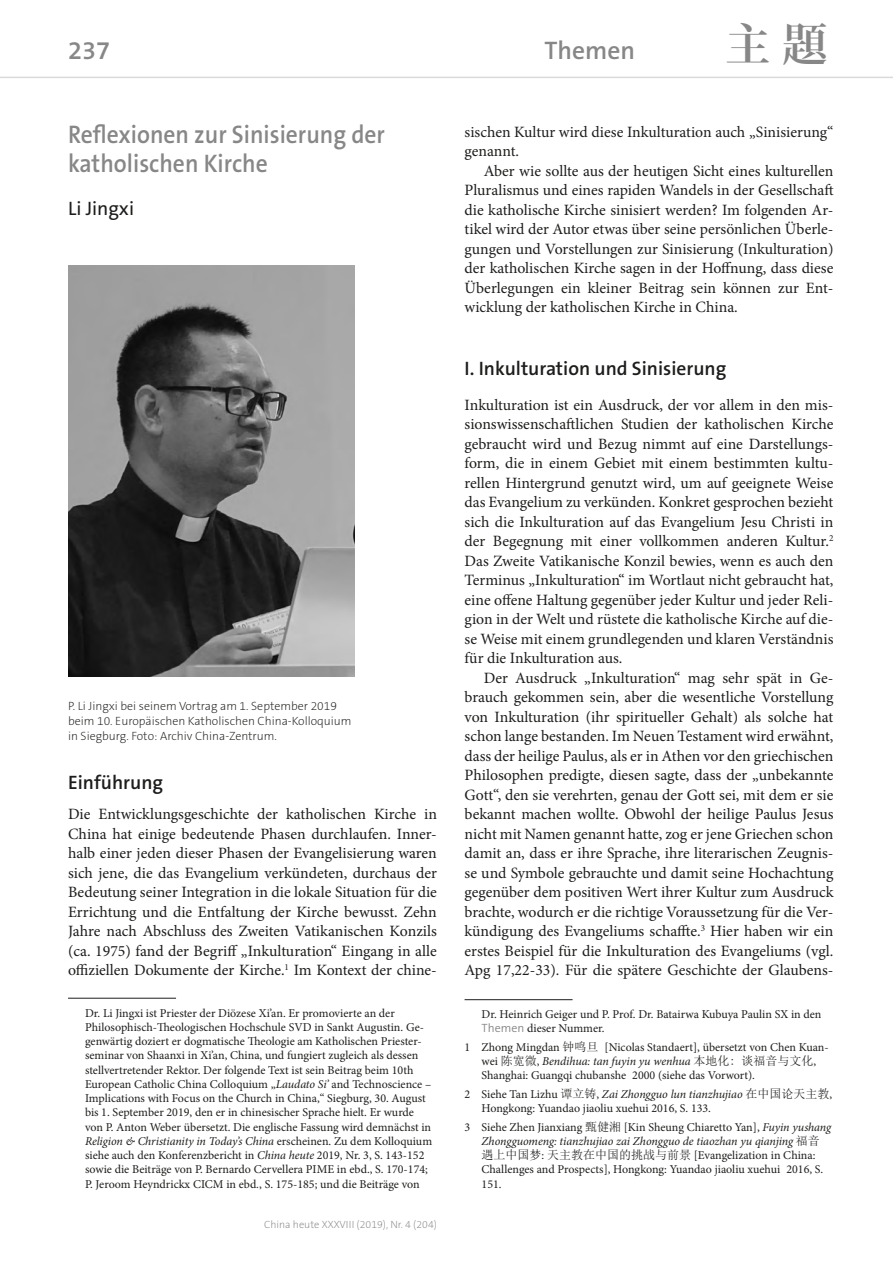
<style>
.page{position:relative;width:893px;height:1263px;background:#fff}
.page>*{position:absolute;margin:0;border:0;box-sizing:border-box;transform-origin:0 0}
.t1{font:700 45px "Koz Min Pr 6 N";color:#878787}
.Überschrift_1{font:600 25.5px/28.5px "The Sans B6";color:#878787;scale:.93 1}
.Überschrift_1-2{font:600 25.5px "The Sans B6";color:#878787}
.Überschrift_2{font:600 19.5px "The Sans B6";color:#1d1d1b}
.Autor_Textanfang{font:19.5px "The Sans B5 Plain";color:#1d1d1b}
.Grundtext_mit_Einzug{font:15.75px/19.5px "Minion Pro";color:#1d1d1b;text-align:justify}
.Grundtext_ohne_Einzu{font:15.75px/19.5px "Minion Pro";color:#1d1d1b;text-align:justify}
.Fußnoten{font:12px/14.2px "Minion Pro";color:#1d1d1b}
.Bildunterschrift{font:200 12px/15px "The Sans B2";color:#1d1d1b}
.t2{font:200 10.5px "The Sans B2";color:#878787}
.s1{font-style:italic}
.s2{font-family:"The Sans B4";font-weight:300;color:#878787}
.s3{font-family:"Sim Sun"}
</style>
<div class="page">
<hr style="left:0;top:77px;width:893px;height:1px;background:#dadada">
<img style="left:69px;top:265px;width:285px;height:411px">
<hr style="left:68px;top:998px;width:108px;height:1px;background:#1d1d1b">
<hr style="left:465px;top:999px;width:108px;height:1px;background:#1d1d1b">
<h2 class="Überschrift_1-2" style="left:68px;top:37px;width:44px">237</h2>
<h2 class="Überschrift_1-2" style="left:544px;top:37px;width:92px">Themen</h2>
<h1 class="t1" style="left:725px;top:19px;width:104px">主 題</h1>
<p class="Überschrift_1" style="left:68px;top:121px;width:342px">Reflexionen zur Sinisierung der katholischen Kirche</p>
<p class="Autor_Textanfang" style="left:68px;top:198px;width:68px">Li Jingxi</p>
<p class="Bildunterschrift" style="left:68px;top:699px;width:285px">P. Li Jingxi bei seinem Vortrag am 1. September 2019 beim 10. Europäischen Katholischen China-Kolloquium in Siegburg. Foto: Archiv China-Zentrum.</p>
<p class="Überschrift_2" style="left:68px;top:772px;width:97px">Einführung</p>
<p class="Grundtext_ohne_Einzu" style="left:68px;top:804px;width:370px">Die Entwicklungsgeschichte der katholischen Kirche in China hat einige bedeutende Phasen durchlaufen. Inner&shy;halb einer jeden dieser Phasen der Evangelisierung waren sich jene, die das Evangelium verkündeten, durchaus der Bedeutung seiner Integration in die lokale Situation für die Errichtung und die Entfaltung der Kirche bewusst. Zehn Jahre nach Abschluss des Zweiten Vatikanischen Konzils (ca. 1975) fand der Begriff „Inkulturation“ Eingang in alle offiziellen Dokumente der Kirche.<sup>1</sup> Im Kontext der chine-</p>
<p class="Fußnoten" style="left:85px;top:1006px;width:349px">Dr. Li Jingxi ist Priester der Diözese Xi’an. Er promovierte an der Philosophisch-Theologischen Hochschule SVD in Sankt Augustin. Ge&shy;genwärtig doziert er dogmatische Theologie am Katholischen Priester&shy;seminar von Shaanxi in Xi’an, China, und fungiert zugleich als dessen stellvertretender Rektor. Der folgende Text ist sein Beitrag beim 10th European Catholic China Colloquium „<span class="s1">Laudato Si’</span> and Technoscience – Implications with Focus on the Church in China,“ Siegburg, 30. August bis 1. September 2019, den er in chinesischer Sprache hielt. Er wurde von P. Anton Weber übersetzt. Die englische Fassung wird demnächst in <span class="s1">Religion &amp; Christianity in Today’s China</span> erscheinen. Zu dem Kolloquium siehe auch den Konferenzbericht in <span class="s1">China heute</span> 2019, Nr. 3, S. 143-152 sowie die Beiträge von P. Bernardo Cervellera PIME in ebd., S. 170-174; P. Jeroom Heyndrickx CICM in ebd<span class="s1">.</span>, S. 175-185; und die Beiträge von</p>
<p class="t2" style="left:264px;top:1218px;width:174px">China heute XXXVIII (2019), Nr. 4 (204)</p>
<p class="Grundtext_ohne_Einzu" style="left:465px;top:122px;width:370px">sischen Kultur wird diese Inkulturation auch „Sinisierung“ genannt.</p>
<p class="Grundtext_mit_Einzug" style="left:465px;top:161px;width:370px;text-indent:19px">Aber wie sollte aus der heutigen Sicht eines kulturellen Pluralismus und eines rapiden Wandels in der Gesellschaft die katholische Kirche sinisiert werden? Im folgenden Ar&shy;tikel wird der Autor etwas über seine persönlichen Überle&shy;gungen und Vorstellungen zur Sinisierung (Inkulturation) der katholischen Kirche sagen in der Hoffnung, dass diese Überlegungen ein kleiner Beitrag sein können zur Ent&shy;wicklung der katholischen Kirche in China.</p>
<p class="Überschrift_2" style="left:465px;top:358px;width:263px">I. Inkulturation und Sinisierung</p>
<p class="Grundtext_ohne_Einzu" style="left:465px;top:395px;width:370px">Inkulturation ist ein Ausdruck, der vor allem in den mis&shy;sionswissenschaftlichen Studien der katholischen Kirche gebraucht wird und Bezug nimmt auf eine Darstellungs&shy;form, die in einem Gebiet mit einem bestimmten kultu&shy;rellen Hintergrund genutzt wird, um auf geeignete Weise das Evangelium zu verkünden. Konkret gesprochen bezieht sich die Inkulturation auf das Evangelium Jesu Christi in der Begegnung mit einer vollkommen anderen Kultur.<sup>2<br></sup>Das Zweite Vatikanische Konzil bewies, wenn es auch den Terminus „Inkulturation“ im Wortlaut nicht gebraucht hat, eine offene Haltung gegenüber jeder Kultur und jeder Reli&shy;gion in der Welt und rüstete die katholische Kirche auf die&shy;se Weise mit einem grundlegenden und klaren Verständnis für die Inkulturation aus.</p>
<p class="Grundtext_mit_Einzug" style="left:465px;top:668px;width:370px;text-indent:19px">Der Ausdruck „Inkulturation“ mag sehr spät in Ge&shy;brauch gekommen sein, aber die wesentliche Vorstellung von Inkulturation (ihr spiritueller Gehalt) als solche hat schon lange bestanden. Im Neuen Testament wird erwähnt, dass der heilige Paulus, als er in Athen vor den griechischen Philosophen predigte, diesen sagte, dass der „unbekannte Gott“, den sie verehrten, genau der Gott sei, mit dem er sie bekannt machen wollte. Obwohl der heilige Paulus Jesus nicht mit Namen genannt hatte, zog er jene Griechen schon damit an, dass er ihre Sprache, ihre literarischen Zeugnis&shy;se und Symbole gebrauchte und damit seine Hochachtung gegenüber dem positiven Wert ihrer Kultur zum Ausdruck brachte, wodurch er die richtige Voraussetzung für die Ver&shy;kündigung des Evangeliums schaffte.<sup>3</sup> Hier haben wir ein erstes Beispiel für die Inkulturation des Evangeliums (vgl.<br>Apg 17,22-33). Für die spätere Geschichte der Glaubens-</p>
<p class="Fußnoten" style="left:482px;top:1007px;width:341px">Dr. Heinrich Geiger und P. Prof. Dr. Batairwa Kubuya Paulin SX in den<br><span class="s2">Themen</span> dieser Nummer.</p>
<p class="Fußnoten" style="left:482px;top:1040px;width:347px;text-indent:-17px">1 Zhong Mingdan <span class="s3">钟鸣旦</span> [Nicolas Standaert], übersetzt von Chen Kuan&shy;wei <span class="s3">陈宽微</span>, <span class="s1">Bendihua: tan fuyin yu wenhua</span> <span class="s3">本地化: 谈福音与文化</span>,<br>Shanghai: Guangqi chubanshe 2000 (siehe das Vorwort).</p>
<p class="Fußnoten" style="left:482px;top:1087px;width:352px;text-indent:-17px">2 Siehe Tan Lizhu <span class="s3">谭立铸</span>, <span class="s1">Zai Zhongguo lun tianzhujiao</span> <span class="s3">在中国论天主教</span>,<br>Hongkong: Yuandao jiaoliu xuehui 2016, S. 133.</p>
<p class="Fußnoten" style="left:482px;top:1120px;width:351px;text-indent:-17px">3 Siehe Zhen Jianxiang <span class="s3">甄健湘</span> [Kin Sheung Chiaretto Yan], <span class="s1">Fuyin yushang Zhongguomeng: tianzhujiao zai Zhongguo de tiaozhan yu qianjing</span> <span class="s3">福音遇上中国梦</span>: <span class="s3">天主教在中国的挑战与前景</span> [Evangelization in China:<br>Challenges and Prospects], Hongkong: Yuandao jiaoliu xuehui 2016, S.<br>151.</p>
</div>
